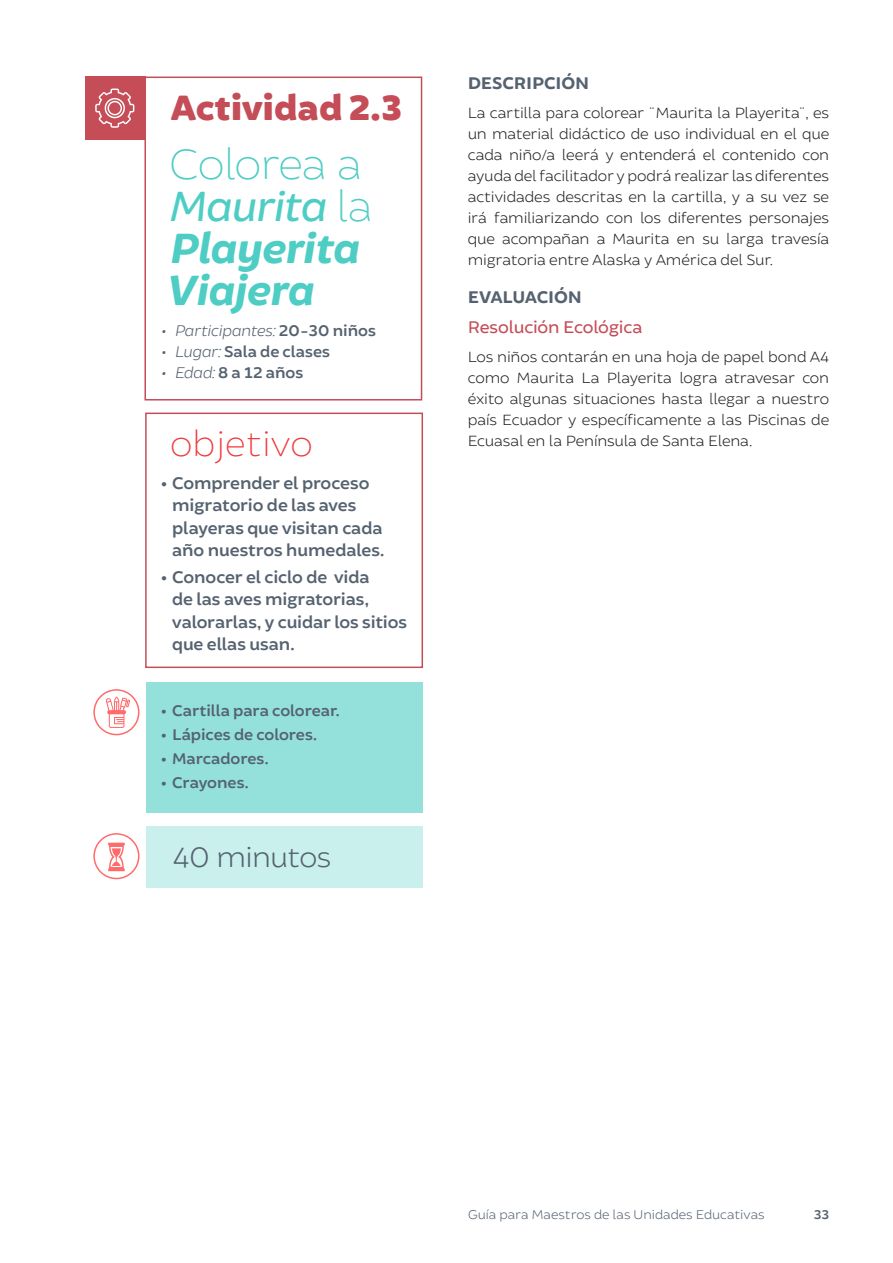
<style>
.page{position:relative;width:893px;height:1263px;background:#fff}
.page>*{position:absolute;margin:0;border:0;box-sizing:border-box;transform-origin:0 0}
.t1{font:italic 700 45px/42px "Brocha";letter-spacing:-.01em;color:#4ecdc4}
.t2{font:900 37.5px "Brocha";color:#c44d58}
.t3{font:100 37.5px "Brocha";color:#ee3b3d}
.t4{font:300 30px "Brocha";letter-spacing:-.025em;color:#556270}
.t5{font:600 18px/22.5px "Brocha";letter-spacing:-.005em;color:#556270}
.t6{font:700 18px "Brocha";letter-spacing:-.015em;color:#556270}
.t7{font:18px "Brocha";letter-spacing:-.01em;color:#c44d58}
.t8{font:600 16.5px "Brocha";letter-spacing:-.005em;color:#556270}
.t9{font:italic 300 16.5px "Brocha";letter-spacing:-.01em;color:#556270}
.t10{font:300 15.75px/21px "Brocha";letter-spacing:-.01em;color:#231f20;text-align:justify}
.t11{font:300 13.5px "Brocha";color:#556270}
.t12{font:600 13.5px "Brocha";color:#556270}
.s1{font-weight:100;font-style:normal}
.s2{font-weight:400}
.s3{font-weight:600;font-style:normal}
.s4{font-weight:300;font-style:italic}
</style>
<div class="page">
<div style="left:85px;top:77px;width:60px;height:63px;background:#c44d58"></div>
<div style="left:144px;top:77px;width:278px;height:323px;border:2px solid #c44d58"></div>
<div style="left:146px;top:682px;width:276px;height:130px;background:#94e1db"></div>
<div style="left:146px;top:826px;width:276px;height:62px;background:#caf0ed"></div>
<div style="left:145px;top:413px;width:278px;height:255px;border:2px solid #c44d58"></div>
<div style="left:93px;top:689px;width:47px;height:46px;border:2px solid #ff6b6b;border-radius:50%"></div>
<div style="left:93px;top:833px;width:47px;height:46px;border:2px solid #ff6b6b;border-radius:50%"></div>
<svg style="left:95px;top:89px;width:39px;height:39px"></svg>
<svg style="left:108px;top:843px;width:17px;height:28px"></svg>
<svg style="left:106px;top:696px;width:24px;height:32px"></svg>
<h2 class="t2" style="left:170px;top:84px;width:234px">Actividad 2.3</h2>
<h1 class="t1" style="left:166px;top:145px;width:209px"><span class="s1">Colorea a<br></span><span class="s2">Maurita</span> <span class="s1">la<br></span>Playerita<br>Viajera</h1>
<p class="t9" style="left:162px;top:321px;width:216px">• Participantes: <span class="s3">20-30 niños</span></p>
<p class="t8" style="left:162px;top:341px;width:170px"><span class="s4">• Lugar:</span> Sala de clases</p>
<p class="t8" style="left:162px;top:362px;width:143px"><span class="s4">• Edad:</span> 8 a 12 años</p>
<h2 class="t3" style="left:170px;top:422px;width:144px">objetivo</h2>
<p class="t5" style="left:172px;top:472px;width:214px;text-indent:-11px">•Comprender el proceso migratorio de las aves playeras que visitan cada año nuestros humedales.</p>
<p class="t5" style="left:172px;top:566px;width:237px;text-indent:-11px">•Conocer el ciclo de vida<br>de las aves migratorias, valorarlas, y cuidar los sitios que ellas usan.</p>
<p class="t8" style="left:161px;top:701px;width:180px">• Cartilla para colorear.</p>
<p class="t8" style="left:161px;top:725px;width:157px">• Lápices de colores.</p>
<p class="t8" style="left:161px;top:748px;width:109px">• Marcadores.</p>
<p class="t8" style="left:161px;top:772px;width:89px">• Crayones.</p>
<h3 class="t4" style="left:173px;top:839px;width:160px">40 minutos</h3>
<p class="t6" style="left:468px;top:72px;width:123px">DESCRIPCIÓN</p>
<p class="t10" style="left:468px;top:102px;width:363px">La cartilla para colorear ¨Maurita la Playerita¨, es un material didáctico de uso individual en el que cada niño/a leerá y entenderá el contenido con ayuda del facilitador y podrá realizar las diferentes actividades descritas en la cartilla, y a su vez se irá familiarizando con los diferentes personajes que acompañan a Maurita en su larga travesía migratoria entre Alaska y América del Sur.</p>
<p class="t6" style="left:468px;top:286px;width:116px">EVALUACIÓN</p>
<p class="t7" style="left:468px;top:316px;width:176px">Resolución Ecológica</p>
<p class="t10" style="left:468px;top:346px;width:363px">Los niños contarán en una hoja de papel bond A4 como Maurita La Playerita logra atravesar con éxito algunas situaciones hasta llegar a nuestro país Ecuador y específicamente a las Piscinas de Ecuasal en la Península de Santa Elena.</p>
<p class="t11" style="left:468px;top:1206px;width:298px">Guía para Maestros de las Unidades Educativas</p>
<p class="t12" style="left:814px;top:1206px;width:17px">33</p>
</div>
